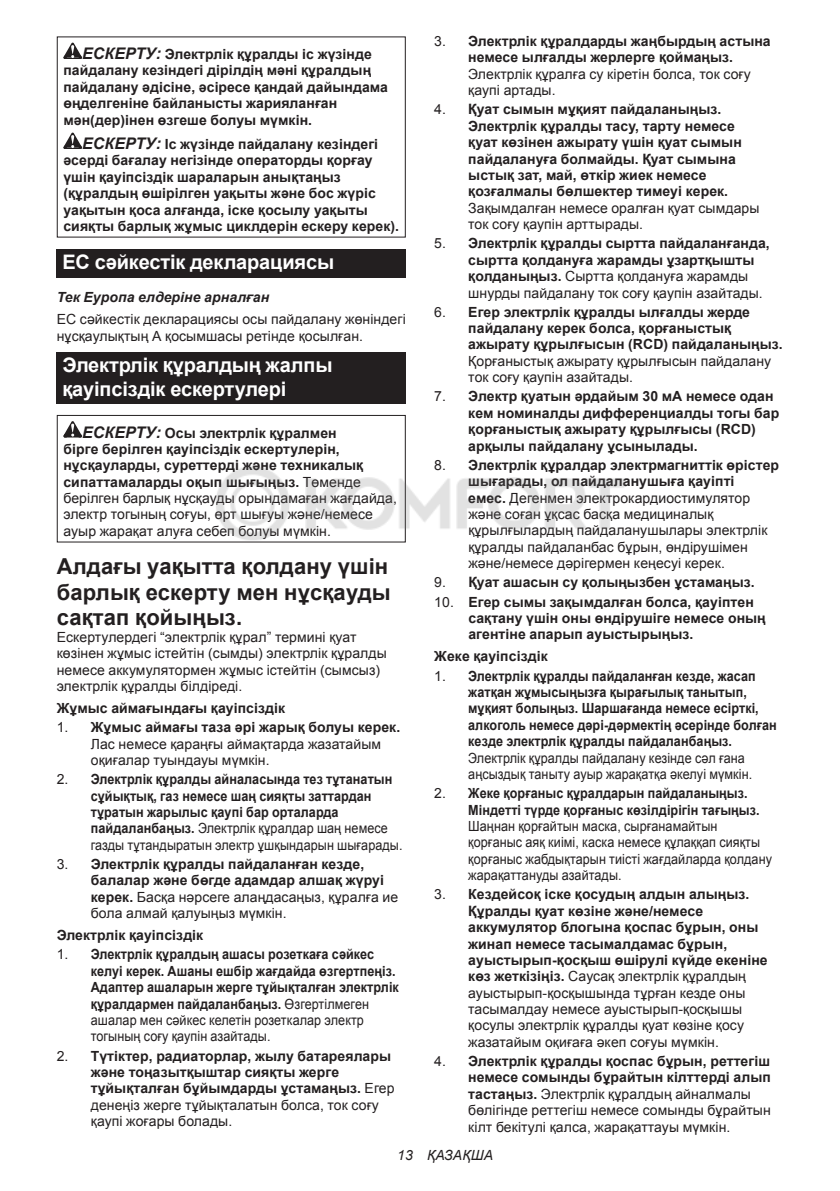
<style>
.page{position:relative;width:840px;height:1191px;background:#fff}
.page>*{position:absolute;margin:0;border:0;box-sizing:border-box;transform-origin:0 0}
.t1{font:700 22px/25.8px "Arial";letter-spacing:.005em;color:#231f20;text-align:justify}
.t2{font:700 20px/23.4px "Arial";letter-spacing:-.01em;color:#fff}
.t3{font:700 14px/16.4px "Arial";letter-spacing:.005em;color:#231f20}
.t4{font:14px/16.4px "Arial";letter-spacing:.005em;color:#231f20}
.t5{font:700 14px/16.4px "Arial";letter-spacing:.005em;color:#231f20;scale:.9 1}
.t6{font:14px/16.4px "Arial";letter-spacing:.005em;color:#231f20;scale:.9 1}
.t7{font:italic 700 14px "Arial";letter-spacing:.005em;color:#231f20}
.t8{font:italic 14px "Arial";letter-spacing:.005em;color:#231f20}
.s1{font-style:italic;font-size:16px}
.s2{font-weight:700;font-style:italic;font-size:16px}
.s3{font-weight:700}
.s4{font-weight:400}
</style>
<div class="page">
<svg style="left:63px;top:43px;width:19px;height:16px"></svg>
<svg style="left:63px;top:133px;width:19px;height:16px"></svg>
<div style="left:57px;top:249px;width:348px;height:28px;background:#231f20"></div>
<div style="left:57px;top:352px;width:348px;height:52px;background:#231f20"></div>
<svg style="left:63px;top:421px;width:19px;height:16px"></svg>
<div style="left:57px;top:415px;width:348px;height:127px;border:1px solid #231f20"></div>
<img style="left:210px;top:457px;width:415px;height:86px">
<p class="t3" style="left:63px;top:46px;width:326px;text-indent:19px"><span class="s1">ЕСКЕРТУ:</span> Электрлік құралды іс жүзінде пайдалану кезіндегі дірілдің мәні құралдың пайдалану әдісіне, әсіресе қандай дайындама өңделгеніне байланысты жарияланған мән(дер)інен өзгеше болуы мүмкін.</p>
<p class="t3" style="left:63px;top:136px;width:337px;text-indent:19px"><span class="s1">ЕСКЕРТУ:</span> Іс жүзінде пайдалану кезіндегі әсерді бағалау негізінде операторды қорғау үшін қауіпсіздік шараларын анықтаңыз (құралдың өшірілген уақыты және бос жүріс уақытын қоса алғанда, іске қосылу уақыты сияқты барлық жұмыс циклдерін ескеру керек).</p>
<h2 class="t2" style="left:62px;top:251px;width:273px">EС сәйкестік декларациясы</h2>
<p class="t7" style="left:57px;top:288px;width:214px">Тек Еуропа елдеріне арналған</p>
<p class="t4" style="left:57px;top:311px;width:350px">ЕС сәйкестік декларациясы осы пайдалану жөніндегі нұсқаулықтың А қосымшасы ретінде қосылған.</p>
<h2 class="t2" style="left:62px;top:354px;width:271px">Электрлік құралдың жалпы қауіпсіздік ескертулері</h2>
<p class="t4" style="left:63px;top:424px;width:335px;text-indent:19px"><span class="s2">ЕСКЕРТУ:</span> <span class="s3">Осы электрлік құралмен<br>бірге берілген қауіпсіздік ескертулерін, нұсқауларды, суреттерді және техникалық сипаттамаларды оқып шығыңыз.</span> Төменде берілген барлық нұсқауды орындамаған жағдайда, электр тогының соғуы, өрт шығуы және/немесе ауыр жарақат алуға себеп болуы мүмкін.</p>
<h1 class="t1" style="left:57px;top:554px;width:335px">Алдағы уақытта қолдану үшін барлық ескерту мен нұсқауды сақтап қойыңыз.</h1>
<p class="t4" style="left:57px;top:629px;width:331px">Ескертулердегі “электрлік құрал” термині қуат көзінен жұмыс істейтін (сымды) электрлік құралды немесе аккумулятормен жұмыс істейтін (сымсыз) электрлік құралды білдіреді.</p>
<p class="t3" style="left:57px;top:700px;width:230px">Жұмыс аймағындағы қауіпсіздік</p>
<p class="t4" style="left:91px;top:719px;width:311px;text-indent:-34px">1. <span class="s3">Жұмыс аймағы таза әрі жарық болуы керек.<br></span>Лас немесе қараңғы аймақтарда жазатайым оқиғалар туындауы мүмкін.</p>
<p class="t5" style="left:91px;top:771px;width:348px;text-indent:-34px"><span class="s4">2.</span> Электрлік құралды айналасында тез тұтанатын сұйықтық, газ немесе шаң сияқты заттардан тұратын жарылыс қаупі бар орталарда пайдаланбаңыз. <span class="s4">Электрлік құралдар шаң немесе газды тұтандыратын электр ұшқындарын шығарады.</span></p>
<p class="t3" style="left:91px;top:856px;width:309px;text-indent:-34px"><span class="s4">3.</span> Электрлік құралды пайдаланған кезде, балалар және бөгде адамдар алшақ жүруі керек. <span class="s4">Басқа нәрсеге алаңдасаңыз, құралға ие бола алмай қалуыңыз мүмкін.</span></p>
<p class="t3" style="left:57px;top:927px;width:148px">Электрлік қауіпсіздік</p>
<p class="t5" style="left:91px;top:946px;width:343px;text-indent:-34px"><span class="s4">1.</span> Электрлік құралдың ашасы розеткаға сәйкес келуі керек. Ашаны ешбір жағдайда өзгертпеңіз.<br>Адаптер ашаларын жерге тұйықталған электрлік құралдармен пайдаланбаңыз. <span class="s4">Өзгертілмеген ашалар мен сәйкес келетін розеткалар электр тогының соғу қаупін азайтады.</span></p>
<p class="t3" style="left:91px;top:1048px;width:305px;text-indent:-34px"><span class="s4">2.</span> Түтіктер, радиаторлар, жылу батареялары және тоңазытқыштар сияқты жерге тұйықталған бұйымдарды ұстамаңыз. <span class="s4">Егер денеңіз жерге тұйықталатын болса, ток соғу қаупі жоғары болады.</span></p>
<p class="t3" style="left:434px;top:33px;width:338px;text-align:center"><span class="s4">3.</span> Электрлік құралдарды жаңбырдың астына немесе ылғалды жерлерге қоймаңыз.</p>
<p class="t4" style="left:468px;top:66px;width:284px">Электрлік құралға су кіретін болса, ток соғу қаупі артады.</p>
<p class="t3" style="left:468px;top:102px;width:275px;text-indent:-34px"><span class="s4">4.</span> Қуат сымын мұқият пайдаланыңыз.<br>Электрлік құралды тасу, тарту немесе қуат көзінен ажырату үшін қуат сымын пайдалануға болмайды. Қуат сымына ыстық зат, май, өткір жиек немесе қозғалмалы бөлшектер тимеуі керек.</p>
<p class="t4" style="left:468px;top:200px;width:292px">Зақымдалған немесе оралған қуат сымдары ток соғу қаупін арттырады.</p>
<p class="t3" style="left:468px;top:236px;width:303px;text-indent:-34px"><span class="s4">5.</span> Электрлік құралды сыртта пайдаланғанда, сыртта қолдануға жарамды ұзартқышты қолданыңыз. <span class="s4">Сыртта қолдануға жарамды шнурды пайдалану ток соғу қаупін азайтады.</span></p>
<p class="t3" style="left:468px;top:304px;width:316px;text-indent:-34px"><span class="s4">6.</span> Егер электрлік құралды ылғалды жерде пайдалану керек болса, қорғаныстық ажырату құрылғысын (RCD) пайдаланыңыз.</p>
<p class="t4" style="left:468px;top:353px;width:304px">Қорғаныстық ажырату құрылғысын пайдалану ток соғу қаупін азайтады.</p>
<p class="t3" style="left:468px;top:389px;width:312px;text-indent:-34px"><span class="s4">7.</span> Электр қуатын әрдайым 30 мА немесе одан кем номиналды дифференциалды тогы бар қорғаныстық ажырату құрылғысы (RCD) арқылы пайдалану ұсынылады.</p>
<p class="t4" style="left:468px;top:457px;width:312px;text-indent:-34px">8. <span class="s3">Электрлік құралдар электрмагниттік өрістер шығарады, ол пайдаланушыға қауіпті<br>емес.</span> Дегенмен электрокардиостимулятор және соған ұқсас басқа медициналық құрылғылардың пайдаланушылары электрлік құралды пайдаланбас бұрын, өндірушімен және/немесе дәрігермен кеңесуі керек.</p>
<p class="t3" style="left:434px;top:574px;width:322px"><span class="s4">9.</span> Қуат ашасын су қолыңызбен ұстамаңыз.</p>
<p class="t3" style="left:468px;top:594px;width:299px;text-indent:-34px"><span class="s4">10.</span> Егер сымы зақымдалған болса, қауіптен сақтану үшін оны өндірушіге немесе оның агентіне апарып ауыстырыңыз.</p>
<p class="t3" style="left:434px;top:648px;width:115px">Жеке қауіпсіздік</p>
<p class="t5" style="left:468px;top:668px;width:344px;text-indent:-34px"><span class="s4">1.</span> Электрлік құралды пайдаланған кезде, жасап жатқан жұмысыңызға қырағылық танытып, мұқият болыңыз. Шаршағанда немесе есірткі, алкоголь немесе дәрі-дәрмектің әсерінде болған кезде электрлік құралды пайдаланбаңыз.</p>
<p class="t6" style="left:468px;top:749px;width:317px">Электрлік құралды пайдалану кезінде сәл ғана аңсыздық таныту ауыр жарақатқа әкелуі мүмкін.</p>
<p class="t5" style="left:468px;top:785px;width:325px;text-indent:-34px"><span class="s4">2.</span> Жеке қорғаныс құралдарын пайдаланыңыз.<br>Міндетті түрде қорғаныс көзілдірігін тағыңыз.</p>
<p class="t6" style="left:468px;top:818px;width:339px">Шаңнан қорғайтын маска, сырғанамайтын қорғаныс аяқ киімі, каска немесе құлаққап сияқты қорғаныс жабдықтарын тиісті жағдайларда қолдану жарақаттануды азайтады.</p>
<p class="t3" style="left:468px;top:886px;width:301px;text-indent:-34px"><span class="s4">3.</span> Кездейсоқ іске қосудың алдын алыңыз.<br>Құралды қуат көзіне және/немесе аккумулятор блогына қоспас бұрын, оны жинап немесе тасымалдамас бұрын, ауыстырып-қосқыш өшірулі күйде екеніне көз жеткізіңіз. <span class="s4">Саусақ электрлік құралдың ауыстырып-қосқышында тұрған кезде оны тасымалдау немесе ауыстырып-қосқышы қосулы электрлік құралды қуат көзіне қосу жазатайым оқиғаға әкеп соғуы мүмкін.</span></p>
<p class="t4" style="left:468px;top:1053px;width:304px;text-indent:-34px">4. <span class="s3">Электрлік құралды қоспас бұрын, реттегіш немесе сомынды бұрайтын кілттерді алып тастаңыз.</span> Электрлік құралдың айналмалы бөлігінде реттегіш немесе сомынды бұрайтын кілт бекітулі қалса, жарақаттауы мүмкін.</p>
<p class="t8" style="left:397px;top:1146px;width:97px">13 ҚАЗАҚША</p>
</div>
